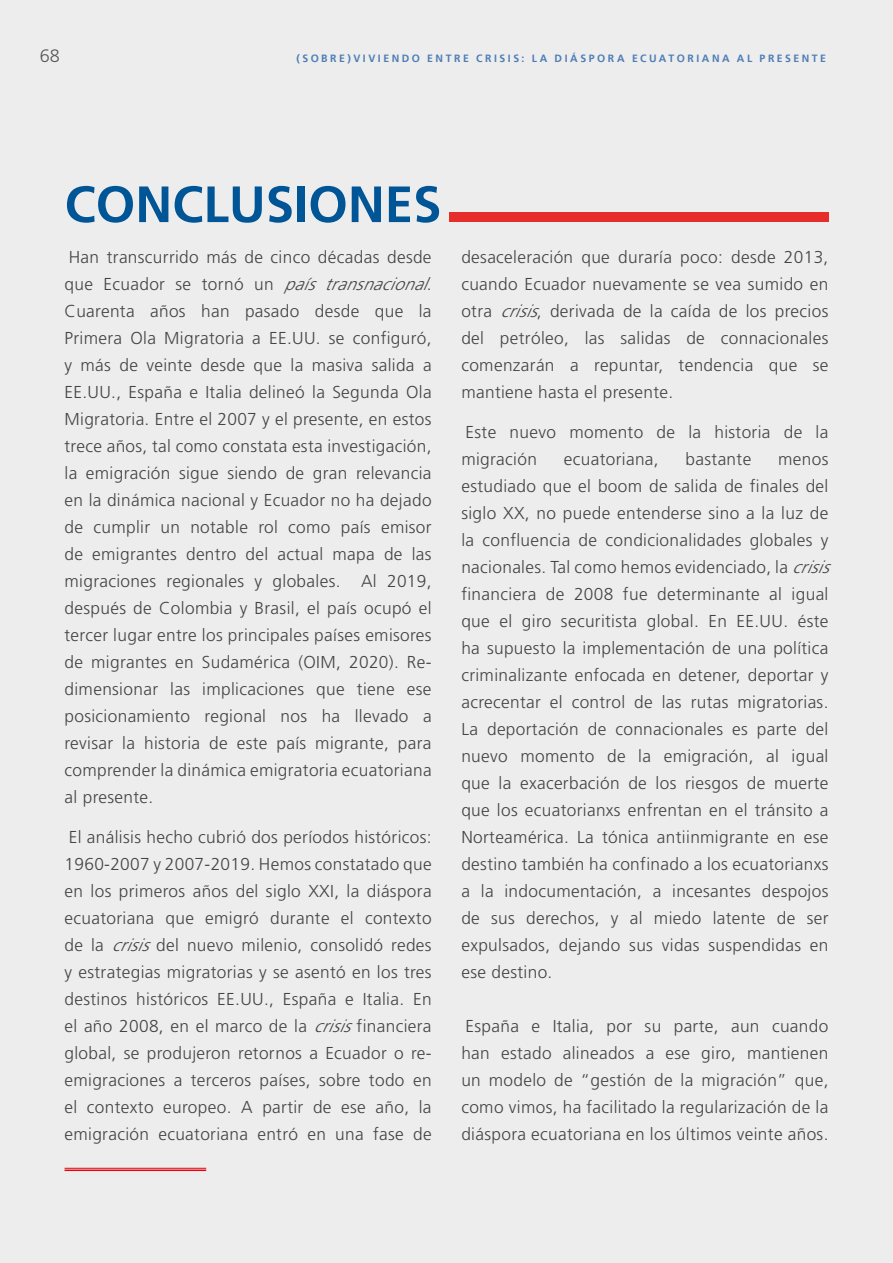
<style>
.page{position:relative;width:893px;height:1263px;background:#ededed}
.page>*{position:absolute;margin:0;border:0;box-sizing:border-box;transform-origin:0 0}
.t1{font:700 51px "Frutiger";color:#005597}
.t2{font:300 18px "Frutiger";color:#575756}
.t3{font:300 17.25px/27px "Frutiger";letter-spacing:.02em;color:#454444}
.t4{font:700 10.5px "Frutiger";letter-spacing:.24em;color:#4d7db6}
.s1{font-style:italic}
</style>
<div class="page">
<hr style="left:65px;top:1168px;width:141px;height:1px;background:#e30512">
<hr style="left:65px;top:1169px;width:141px;height:2px;background:#e30512">
<div style="left:449px;top:212px;width:379px;height:10px;background:#e62d2a"></div>
<p class="t2" style="left:40px;top:46px;width:22px">68</p>
<p class="t4" style="left:297px;top:52px;width:531px">(SOBRE)VIVIENDO ENTRE CRISIS: LA DIÁSPORA ECUATORIANA AL PRESENTE</p>
<h1 class="t1" style="left:65px;top:174px;width:378px">CONCLUSIONES</h1>
<p class="t3" style="left:65px;top:243px;width:372px">Han transcurrido más de cinco décadas desde q u e E c u a d o r s e t o r n ó u n <span class="s1">país transnacional</span>.<br>Cuarenta años han pasado desde que la Primera Ola Migratoria a EE.UU. se configuró, y más de veinte desde que la masiva salida a EE.UU., España e Italia delineó la Segunda Ola Migratoria. Entre el 2007 y el presente, en estos trece años, tal como constata esta investigación, la emigración sigue siendo de gran relevancia en la dinámica nacional y Ecuador no ha dejado de cumplir un notable rol como país emisor de emigrantes dentro del actual mapa de las migraciones regionales y globales. Al 2019, después de Colombia y Brasil, el país ocupó el tercer lugar entre los principales países emisores de migrantes en Sudamérica (OIM, 2020). Re&shy;dimensionar las implicaciones que tiene ese posicionamiento regional nos ha llevado a revisar la historia de este país migrante, para comprender la dinámica emigratoria ecuatoriana al presente.</p>
<p class="t3" style="left:65px;top:823px;width:369px;text-align:justify">El análisis hecho cubrió dos períodos históricos:<br>1960-2007 y 2007-2019. Hemos constatado que en los primeros años del siglo XXI, la diáspora ecuatoriana que emigró durante el contexto de la <span class="s1">crisis</span>del nuevo milenio, consolidó redes y estrategias migratorias y se asentó en los tres destinos históricos EE.UU., España e Italia. En el año 2008, en el marco de la <span class="s1">crisis</span>financiera global, se produjeron retornos a Ecuador o re&shy;emigraciones a terceros países, sobre todo en el contexto europeo. A partir de ese año, la emigración ecuatoriana entró en una fase de</p>
<p class="t3" style="left:461px;top:243px;width:369px;text-align:justify">desaceleración que duraría poco: desde 2013, cuando Ecuador nuevamente se vea sumido en otra <span class="s1">crisis</span>, derivada de la caída de los precios del petróleo, las salidas de connacionales comenzarán a repuntar, tendencia que se mantiene hasta el presente.</p>
<p class="t3" style="left:461px;top:419px;width:369px">Este nuevo momento de la historia de la migración</p>
<p class="t3" style="left:564px;top:446px;width:96px">ecuatoriana,</p>
<p class="t3" style="left:686px;top:446px;width:67px">bastante</p>
<p class="t3" style="left:461px;top:446px;width:377px;text-indent:317px">menos estudiado que el boom de salida de finales del siglo XX, no puede entenderse sino a la luz de la confluencia de condicionalidades globales y nacionales. Tal como hemos evidenciado, la <span class="s1">crisis </span>financiera de 2008 fue determinante al igual que el giro securitista global. En EE.UU. éste ha supuesto la implementación de una política criminalizante enfocada en detener, deportar y acrecentar el control de las rutas migratorias.<br>La deportación de connacionales es parte del nuevo momento de la emigración, al igual que la exacerbación de los riesgos de muerte que los ecuatorianxs enfrentan en el tránsito a Norteamérica. La tónica antiinmigrante en ese destino también ha confinado a los ecuatorianxs a la indocumentación, a incesantes despojos de sus derechos, y al miedo latente de ser expulsados, dejando sus vidas suspendidas en ese destino.</p>
<p class="t3" style="left:461px;top:1013px;width:369px;text-align:justify">España e Italia, por su parte, aun cuando han estado alineados a ese giro, mantienen un modelo de “gestión de la migración” que, como vimos, ha facilitado la regularización de la diáspora ecuatoriana en los últimos veinte años.</p>
</div>
